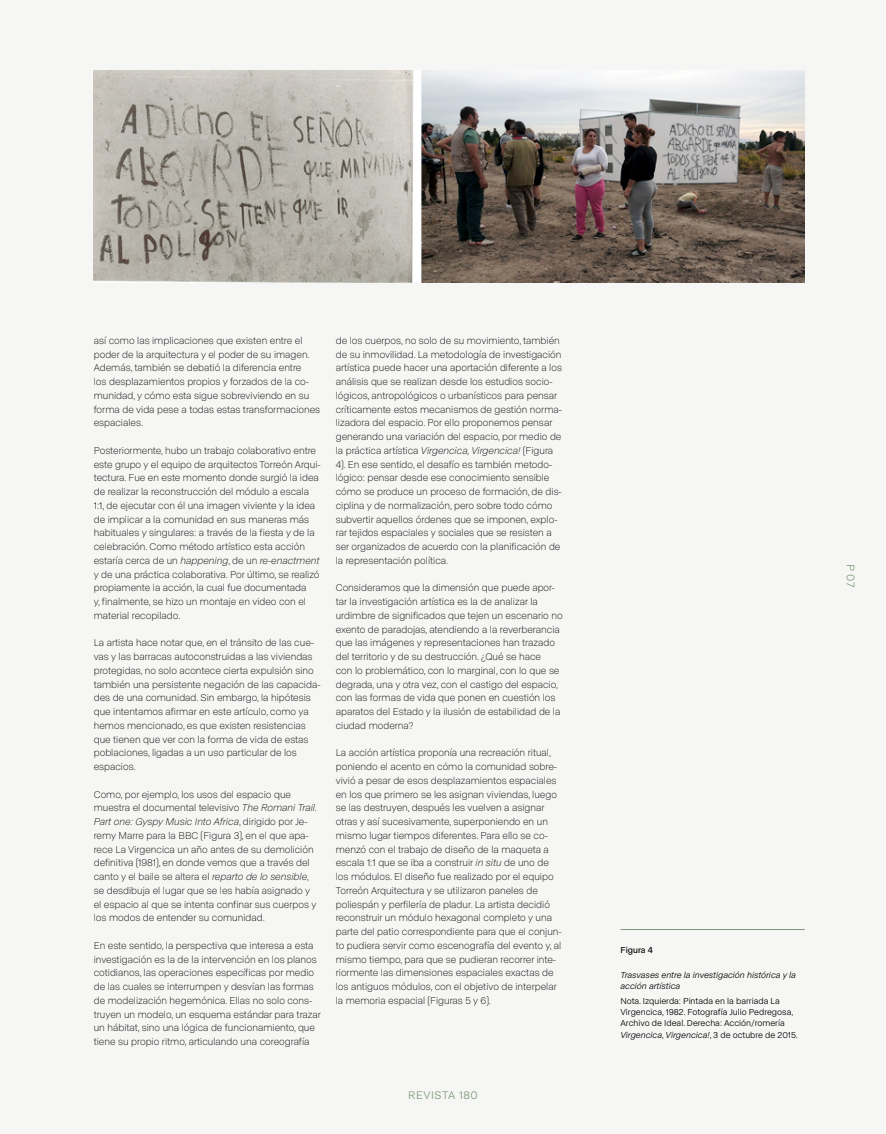
<style>
.page{position:relative;width:886px;height:1134px;background:#f6f7f5}
.page>*{position:absolute;margin:0;border:0;box-sizing:border-box;transform-origin:0 0}
.t1{font:11.25px "ABC Normal";letter-spacing:.05em;color:#81997a}
.t2{font:300 10px/13.8px "ABC Normal";color:#000}
.t3{font:8.75px/11.2px "ABC Normal";color:#000}
.t4{font:italic 8.75px/11.2px "ABC Normal";color:#000}
.t5{font:8.75px "ABC Normal";color:#000}
.s1{font-style:italic}
</style>
<div class="page">
<img style="left:94px;top:70px;width:711px;height:213px">
<hr style="left:620px;top:929px;width:185px;height:1px;background:#81997a">
<p class="t2" style="left:94px;top:333px;width:228px">así como las implicaciones que existen entre el poder de la arquitectura y el poder de su imagen.<br>Además, también se debatió la diferencia entre<br>los desplazamientos propios y forzados de la co&shy;munidad, y cómo esta sigue sobreviviendo en su forma de vida pese a todas estas transformaciones espaciales.</p>
<p class="t2" style="left:94px;top:443px;width:228px">Posteriormente, hubo un trabajo colaborativo entre este grupo y el equipo de arquitectos Torreón Arqui&shy;tectura. Fue en este momento donde surgió la idea de realizar la reconstrucción del módulo a escala 1:1, de ejecutar con él una imagen viviente y la idea de implicar a la comunidad en sus maneras más habituales y singulares: a través de la fiesta y de la celebración. Como método artístico esta acción estaría cerca de un <span class="s1">happening</span>, de un <span class="s1">re-enactment </span>y de una práctica colaborativa. Por último, se realizó propiamente la acción, la cual fue documentada<br>y, finalmente, se hizo un montaje en video con el material recopilado.</p>
<p class="t2" style="left:94px;top:635px;width:228px">La artista hace notar que, en el tránsito de las cue&shy;vas y las barracas autoconstruidas a las viviendas protegidas, no solo acontece cierta expulsión sino también una persistente negación de las capacida&shy;des de una comunidad. Sin embargo, la hipótesis que intentamos afirmar en este artículo, como ya hemos mencionado, es que existen resistencias que tienen que ver con la forma de vida de estas poblaciones, ligadas a un uso particular de los espacios.</p>
<p class="t2" style="left:94px;top:787px;width:225px">Como, por ejemplo, los usos del espacio que muestra el documental televisivo <span class="s1">The Romani Trail.<br>Part one: Gyspy Music Into Africa</span>, dirigido por Je&shy;remy Marre para la BBC (Figura 3), en el que apa&shy;rece La Virgencica un año antes de su demolición definitiva (1981), en donde vemos que a través del canto y el baile se altera el <span class="s1">reparto de lo sensible</span>, se desdibuja el lugar que se les había asignado y el espacio al que se intenta confinar sus cuerpos y los modos de entender su comunidad.</p>
<p class="t2" style="left:94px;top:938px;width:229px">En este sentido, la perspectiva que interesa a esta investigación es la de la intervención en los planos cotidianos, las operaciones específicas por medio de las cuales se interrumpen y desvían las formas de modelización hegemónica. Ellas no solo cons&shy;truyen un modelo, un esquema estándar para trazar un hábitat, sino una lógica de funcionamiento, que tiene su propio ritmo, articulando una coreografía</p>
<p class="t5" style="left:620px;top:944px;width:34px">Figura 4</p>
<p class="t2" style="left:336px;top:333px;width:228px">de los cuerpos, no solo de su movimiento, también de su inmovilidad. La metodología de investigación artística puede hacer una aportación diferente a los análisis que se realizan desde los estudios socio&shy;lógicos, antropológicos o urbanísticos para pensar críticamente estos mecanismos de gestión norma&shy;lizadora del espacio. Por ello proponemos pensar generando una variación del espacio, por medio de la práctica artística <span class="s1">Virgencica, Virgencica!</span> (Figura 4). En ese sentido, el desafío es también metodo&shy;lógico: pensar desde ese conocimiento sensible cómo se produce un proceso de formación, de dis&shy;ciplina y de normalización, pero sobre todo cómo subvertir aquellos órdenes que se imponen, explo&shy;rar tejidos espaciales y sociales que se resisten a ser organizados de acuerdo con la planificación de la representación política.</p>
<p class="t2" style="left:336px;top:580px;width:228px">Consideramos que la dimensión que puede apor&shy;tar la investigación artística es la de analizar la urdimbre de significados que tejen un escenario no exento de paradojas, atendiendo a la reverberancia que las imágenes y representaciones han trazado del territorio y de su destrucción. ¿Qué se hace<br>con lo problemático, con lo marginal, con lo que se degrada, una y otra vez, con el castigo del espacio, con las formas de vida que ponen en cuestión los aparatos del Estado y la ilusión de estabilidad de la ciudad moderna?</p>
<p class="t2" style="left:336px;top:745px;width:227px">La acción artística proponía una recreación ritual, poniendo el acento en cómo la comunidad sobre&shy;vivió a pesar de esos desplazamientos espaciales en los que primero se les asignan viviendas, luego se las destruyen, después les vuelven a asignar otras y así sucesivamente, superponiendo en un mismo lugar tiempos diferentes. Para ello se co&shy;menzó con el trabajo de diseño de la maqueta a escala 1:1 que se iba a construir <span class="s1">in situ</span> de uno de los módulos. El diseño fue realizado por el equipo Torreón Arquitectura y se utilizaron paneles de poliespán y perfilería de pladur. La artista decidió reconstruir un módulo hexagonal completo y una parte del patio correspondiente para que el conjun&shy;to pudiera servir como escenografía del evento y, al mismo tiempo, para que se pudieran recorrer inte&shy;riormente las dimensiones espaciales exactas de los antiguos módulos, con el objetivo de interpelar la memoria espacial (Figuras 5 y 6).</p>
<p class="t4" style="left:620px;top:969px;width:177px">Trasvases entre la investigación histórica y la acción artística</p>
<p class="t3" style="left:620px;top:995px;width:179px">Nota. Izquierda: Pintada en la barriada La Virgencica, 1982. Fotografía Julio Pedregosa, Archivo de Ideal. Derecha: Acción/romería <span class="s1">Virgencica, Virgencica!</span>, 3 de octubre de 2015.</p>
<p class="t1" style="left:408px;top:1088px;width:71px">REVISTA 180</p>
<p class="t1" style="left:858px;top:564px;width:25px;rotate:90deg">P 07</p>
</div>
